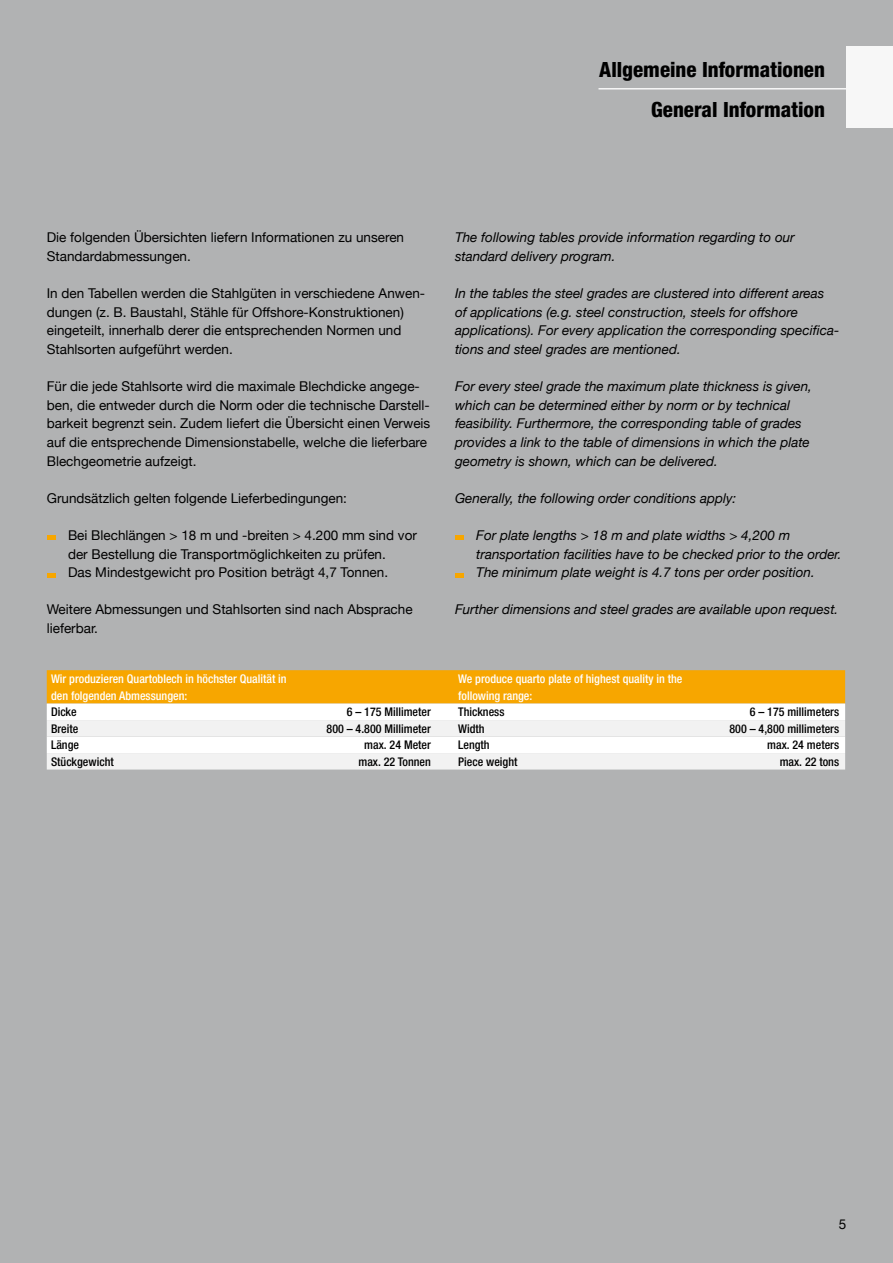
<style>
.page{position:relative;width:893px;height:1263px;background:#b1b2b3}
.page>*{position:absolute;margin:0;border:0;box-sizing:border-box;transform-origin:0 0}
.t1{font:800 condensed 21px/40.5px "Helvetica Neue LT Pro";color:#000;text-align:right}
.t2{font:italic 13.5px/18.6px "Helvetica Neue";color:#000}
.t3{font:13.5px/18.6px "Helvetica Neue";color:#000}
.t4{font:500 condensed 12px "Helvetica Neue LT Pro";color:#000}
.t5{font:500 condensed 12px "Helvetica Neue LT Pro";color:#fff}
</style>
<div class="page">
<div style="left:846px;top:47px;width:47px;height:81px;background:#f7f7f7"></div>
<hr style="left:598px;top:88px;width:295px;height:2px;background:#f7f7f7">
<svg style="left:47px;top:670px;width:798px;height:99px;background:#f7dca4"></svg>
<svg style="left:47px;top:536px;width:8px;height:4px"></svg>
<svg style="left:47px;top:573px;width:8px;height:4px"></svg>
<svg style="left:455px;top:536px;width:8px;height:4px"></svg>
<svg style="left:455px;top:573px;width:8px;height:4px"></svg>
<h1 class="t1" style="left:599px;top:49px;width:227px">Allgemeine Informationen<br>General Information</h1>
<p class="t3" style="left:47px;top:229px;width:359px">Die folgenden Übersichten liefern Informationen zu unseren<br>Standardabmessungen.</p>
<p class="t3" style="left:47px;top:285px;width:380px">In den Tabellen werden die Stahlgüten in verschiedene Anwen&shy;dungen (z. B. Baustahl, Stähle für Offshore-Konstruktionen) eingeteilt, innerhalb derer die entsprechenden Normen und Stahlsorten aufgeführt werden.</p>
<p class="t3" style="left:47px;top:378px;width:385px">Für die jede Stahlsorte wird die maximale Blechdicke angege&shy;ben, die entweder durch die Norm oder die technische Darstell&shy;barkeit begrenzt sein. Zudem liefert die Übersicht einen Verweis auf die entsprechende Dimensionstabelle, welche die lieferbare Blechgeometrie aufzeigt.</p>
<p class="t3" style="left:47px;top:489px;width:302px">Grundsätzlich gelten folgende Lieferbedingungen:</p>
<p class="t3" style="left:68px;top:527px;width:350px">Bei Blechlängen &gt; 18 m und -breiten &gt; 4.200 mm sind vor der Bestellung die Transportmöglichkeiten zu prüfen.<br>Das Mindestgewicht pro Position beträgt 4,7 Tonnen.</p>
<p class="t3" style="left:47px;top:601px;width:367px">Weitere Abmessungen und Stahlsorten sind nach Absprache lieferbar.</p>
<p class="t2" style="left:455px;top:229px;width:341px">The following tables provide information regarding to our standard delivery program.</p>
<p class="t2" style="left:455px;top:285px;width:386px">In the tables the steel grades are clustered into different areas of applications (e.g. steel construction, steels for offshore applications). For every application the corresponding specifica&shy;tions and steel grades are mentioned.</p>
<p class="t2" style="left:455px;top:378px;width:359px">For every steel grade the maximum plate thickness is given, which can be determined either by norm or by technical feasibility. Furthermore, the corresponding table of grades provides a link to the table of dimensions in which the plate geometry is shown, which can be delivered.</p>
<p class="t2" style="left:455px;top:489px;width:283px">Generally, the following order conditions apply:</p>
<p class="t2" style="left:476px;top:527px;width:367px">For plate lengths &gt; 18 m and plate widths &gt; 4,200 m transportation facilities have to be checked prior to the order.<br>The minimum plate weight is 4.7 tons per order position.</p>
<p class="t2" style="left:455px;top:601px;width:385px">Further dimensions and steel grades are available upon request.</p>
<p class="t5" style="left:51px;top:672px;width:237px">Wir produzieren Quartoblech in höchster Qualität in</p>
<p class="t5" style="left:458px;top:672px;width:226px">We produce quarto plate of highest quality in the</p>
<p class="t5" style="left:51px;top:688px;width:138px">den folgenden Abmessungen:</p>
<p class="t5" style="left:458px;top:688px;width:76px">following range:</p>
<p class="t4" style="left:51px;top:705px;width:27px">Dicke</p>
<p class="t4" style="left:347px;top:705px;width:86px">6 – 175 Millimeter</p>
<p class="t4" style="left:458px;top:705px;width:48px">Thickness</p>
<p class="t4" style="left:750px;top:705px;width:91px">6 – 175 millimeters</p>
<p class="t4" style="left:51px;top:721px;width:29px">Breite</p>
<p class="t4" style="left:327px;top:721px;width:106px">800 – 4.800 Millimeter</p>
<p class="t4" style="left:458px;top:721px;width:28px">Width</p>
<p class="t4" style="left:729px;top:721px;width:111px">800 – 4,800 millimeters</p>
<p class="t4" style="left:51px;top:738px;width:29px">Länge</p>
<p class="t4" style="left:364px;top:738px;width:68px">max. 24 Meter</p>
<p class="t4" style="left:458px;top:738px;width:33px">Length</p>
<p class="t4" style="left:767px;top:738px;width:73px">max. 24 meters</p>
<p class="t4" style="left:51px;top:754px;width:64px">Stückgewicht</p>
<p class="t4" style="left:359px;top:754px;width:74px">max. 22 Tonnen</p>
<p class="t4" style="left:458px;top:754px;width:61px">Piece weight</p>
<p class="t4" style="left:780px;top:754px;width:61px">max. 22 tons</p>
<p class="t3" style="left:839px;top:1216px;width:9px">5</p>
</div>
